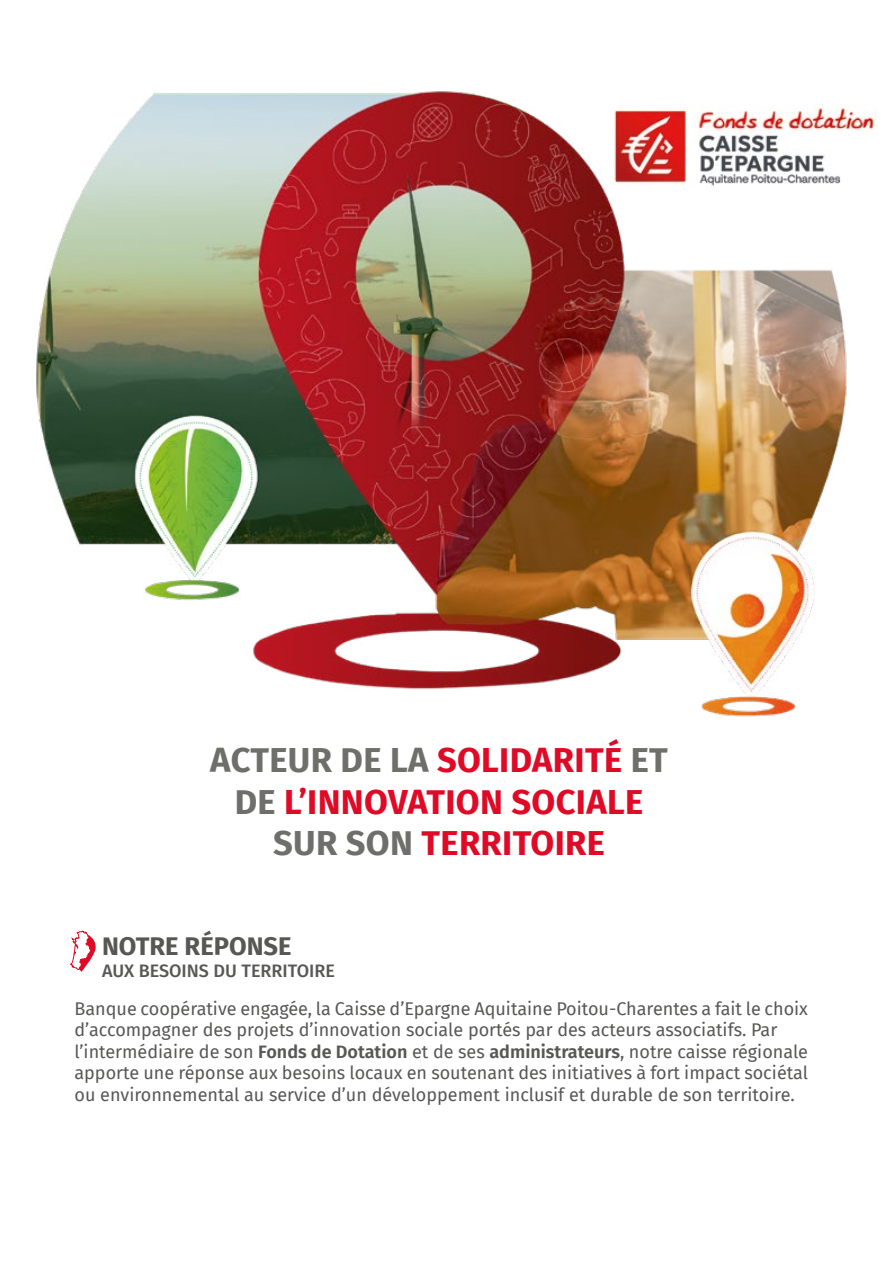
<style>
.page{position:relative;width:893px;height:1263px;background:#fff}
.page>*{position:absolute;margin:0;border:0;box-sizing:border-box;transform-origin:0 0}
.t1{font:700 34.5px/41.4px "Fira Sans";letter-spacing:.01em;color:#de0a26;text-align:center}
.t2{font:700 25.5px "Fira Sans";color:#575756}
.t3{font:18px/21.6px "Fira Sans";color:#575756}
.t4{font:500 18px "Fira Sans";color:#575756}
.s1{color:#6e6e6b}
.s2{font-weight:600}
</style>
<div class="page">
<img style="left:36px;top:91px;width:811px;height:874px">
<img style="left:609px;top:104px;width:267px;height:85px">
<svg style="left:70px;top:931px;width:26px;height:41px"></svg>
<h1 class="t1" style="left:210px;top:737px;width:459px"><span class="s1">ACTEUR DE LA</span> SOLIDARITÉ <span class="s1">ET<br>DE</span> L’INNOVATION SOCIALE<br><span class="s1">SUR SON</span> TERRITOIRE</h1>
<h2 class="t2" style="left:102px;top:925px;width:191px">NOTRE RÉPONSE</h2>
<p class="t4" style="left:102px;top:956px;width:235px">AUX BESOINS DU TERRITOIRE</p>
<p class="t3" style="left:74px;top:997px;width:735px">Banque coopérative engagée, la Caisse d’Epargne Aquitaine Poitou-Charentes a fait le choix d’accompagner des projets d’innovation sociale portés par des acteurs associatifs. Par l’intermédiaire de son <span class="s2">Fonds de Dotation</span> et de ses <span class="s2">administrateurs</span>, notre caisse régionale apporte une réponse aux besoins locaux en soutenant des initiatives à fort impact sociétal ou environnemental au service d’un développement inclusif et durable de son territoire.</p>
</div>
